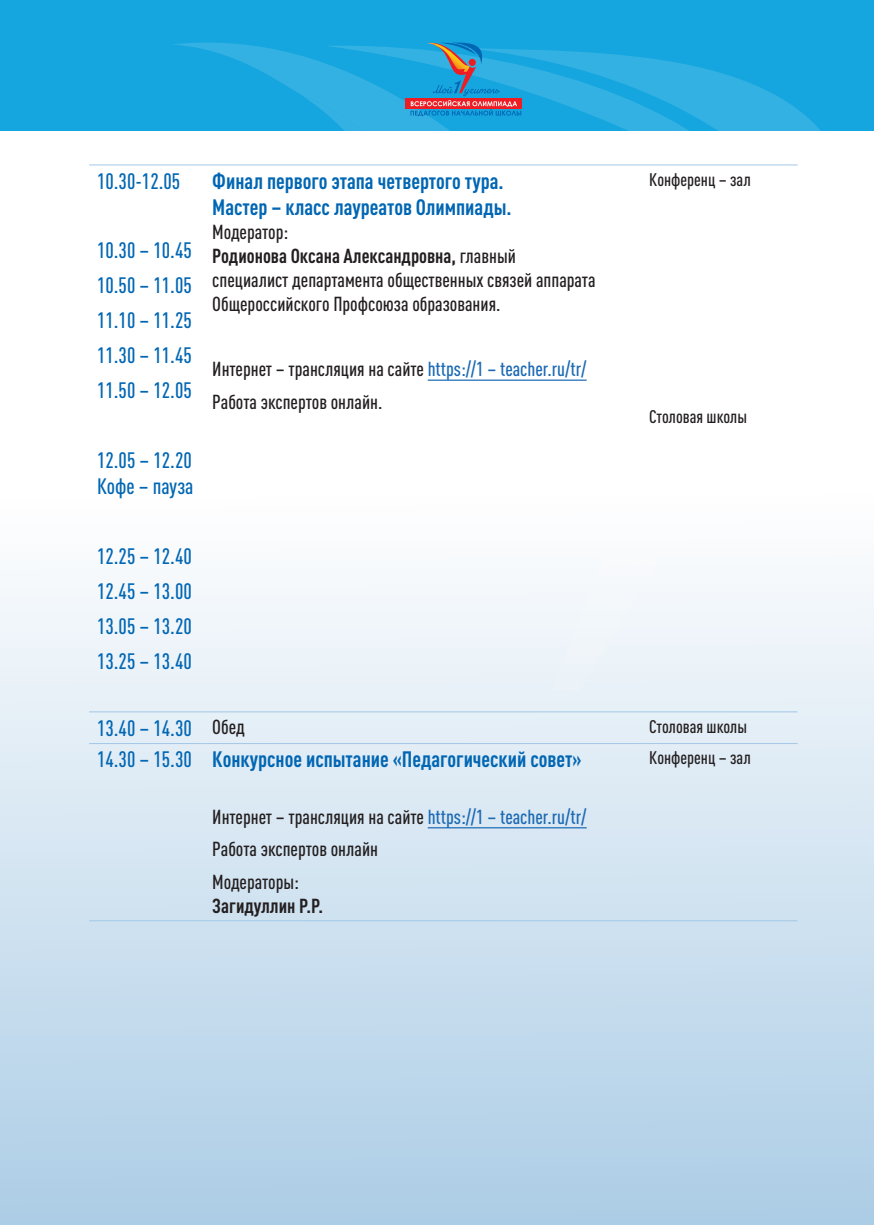
<style>
.page{position:relative;width:874px;height:1225px;background:#fff}
.page>*{position:absolute;margin:0;border:0;box-sizing:border-box;transform-origin:0 0}
.t1{font:500 condensed 22px/35px "DIN Pro";color:#0166b3;text-align:justify}
.t2{font:700 condensed 22px/26.4px "DIN Pro";color:#0166b3}
.t3{font:500 condensed 20px/24px "DIN Pro";color:#231f20}
.t4{font:700 condensed 20px "DIN Pro";color:#231f20}
.t5{font:500 condensed 18px "DIN Pro";color:#231f20}
.s1{font-weight:700}
.s2{color:#1b69b4}
.s3{font-size:20px;color:#231f20}
.s4{font-weight:500}
</style>
<div class="page">
<div style="left:0;top:230px;width:873px;height:995px;background:linear-gradient(to bottom,#fff,#b2d0e7)"></div>
<div style="left:0;top:0;width:40px;height:130px;background:#16a6df"></div>
<div style="left:17px;top:0;width:856px;height:130px;background:#16a6df"></div>
<svg style="left:0;top:130px;width:8px;height:210px"></svg>
<svg style="left:172px;top:42px;width:605px;height:646px"></svg>
<svg style="left:325px;top:46px;width:448px;height:162px"></svg>
<svg style="left:461px;top:48px;width:403px;height:292px"></svg>
<div style="left:405px;top:98px;width:117px;height:11px;background:#ee1d23"></div>
<svg style="left:410px;top:42px;width:111px;height:74px"></svg>
<hr style="left:89px;top:164px;width:115px;height:1px;background:#a3c8e7">
<hr style="left:204px;top:164px;width:437px;height:1px;background:#a3c8e7">
<hr style="left:641px;top:164px;width:156px;height:1px;background:#a3c8e7">
<hr style="left:89px;top:711px;width:115px;height:1px;background:#a3c8e7">
<hr style="left:204px;top:711px;width:437px;height:1px;background:#a3c8e7">
<hr style="left:641px;top:711px;width:156px;height:1px;background:#a3c8e7">
<hr style="left:89px;top:743px;width:115px;height:1px;background:#a3c8e7">
<hr style="left:204px;top:743px;width:437px;height:1px;background:#a3c8e7">
<hr style="left:641px;top:743px;width:156px;height:1px;background:#a3c8e7">
<hr style="left:89px;top:920px;width:115px;height:1px;background:#a3c8e7">
<hr style="left:204px;top:920px;width:437px;height:1px;background:#a3c8e7">
<hr style="left:641px;top:920px;width:156px;height:1px;background:#a3c8e7">
<hr style="left:427px;top:379px;width:159px;height:2px;background:#1b69b4">
<hr style="left:427px;top:827px;width:159px;height:1px;background:#1b69b4">
<p class="t1" style="left:97px;top:161px;width:85px">10.30-12.05</p>
<p class="t1" style="left:97px;top:231px;width:96px">10.30 – 10.45<br>10.50 – 11.05<br>11.10 – 11.25<br>11.30 – 11.45<br>11.50 – 12.05</p>
<p class="t1" style="left:97px;top:445px;width:98px;line-height:26.4px">12.05 – 12.20<br>Кофе – пауза</p>
<p class="t1" style="left:97px;top:537px;width:96px">12.25 – 12.40<br>12.45 – 13.00<br>13.05 – 13.20<br>13.25 – 13.40</p>
<p class="t2" style="left:212px;top:166px;width:301px">Финал первого этапа четвертого тура.<br>Мастер – класс лауреатов Олимпиады.</p>
<p class="t3" style="left:212px;top:218px;width:384px">Модератор:<br><span class="s1">Родионова Оксана Александровна,</span> главный специалист департамента общественных связей аппарата Общероссийского Профсоюза образования.</p>
<p class="t3" style="left:212px;top:351px;width:375px;line-height:32.4px">Интернет – трансляция на сайте <span class="s2">https://1 – teacher.ru/tr/<br></span>Работа экспертов онлайн.</p>
<p class="t5" style="left:649px;top:166px;width:103px">Конференц – зал</p>
<p class="t5" style="left:649px;top:404px;width:99px">Столовая школы</p>
<p class="t1" style="left:97px;top:708px;width:149px">13.40 – 14.30 <span class="s3">Обед</span></p>
<p class="t5" style="left:649px;top:713px;width:99px">Столовая школы</p>
<p class="t2" style="left:97px;top:744px;width:486px"><span class="s4">14.30 – 15.30</span> Конкурсное испытание «Педагогический совет»</p>
<p class="t3" style="left:212px;top:798px;width:375px;line-height:32.4px">Интернет – трансляция на сайте <span class="s2">https://1 – teacher.ru/tr/<br></span>Работа экспертов онлайн<br>Модераторы:</p>
<p class="t4" style="left:212px;top:890px;width:112px">Загидуллин Р.Р.</p>
<p class="t5" style="left:649px;top:744px;width:103px">Конференц – зал</p>
</div>
